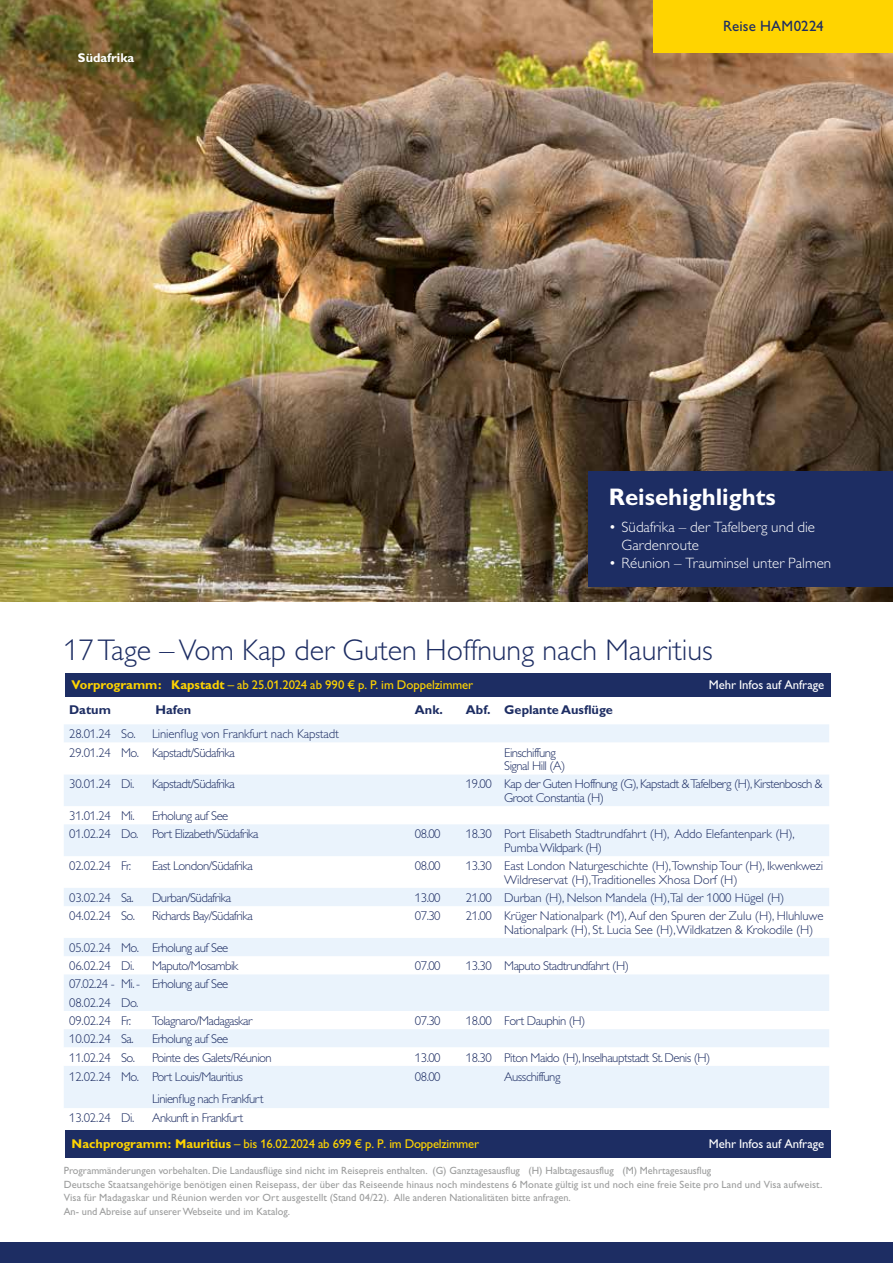
<style>
.page{position:relative;width:893px;height:1263px;background:#fff}
.page>*{position:absolute;margin:0;border:0;box-sizing:border-box;transform-origin:0 0}
.t1{font:300 30px "Gill Alt One";color:#1d2d63}
.t2{font:700 24px "Gill Alt One";color:#fff}
.t3{font:300 15px/18px "Gill Alt One";color:#fff}
.t4{font:15px "Gill Alt One";letter-spacing:.01em;color:#1d2d63}
.t5{font:300 12.75px/18.3px "Gill Alt One";letter-spacing:-.04em;color:#1d2d63}
.t6{font:300 12.75px/13.5px "Gill Alt One";letter-spacing:-.01em;color:#1d2d63}
.t7{font:12.75px "Gill Alt One";letter-spacing:-.01em;color:#ffd400}
.t8{font:12.75px "Gill Alt One";letter-spacing:-.01em;color:#fff}
.t9{font:700 12.75px "Gill Alt One";color:#1d2d63}
.t10{font:700 12.75px "Gill Alt One";color:#fff}
.t11{font:10.5px/13.5px "Gill Alt One";color:#9c9d9d}
.s1{font-weight:700}
</style>
<div class="page">
<div style="left:0;top:1242px;width:893px;height:21px;background:#1d2d63"></div>
<img style="left:0;top:0;width:893px;height:602px">
<div style="left:64px;top:724px;width:765px;height:18px;background:#eaf3fc"></div>
<svg style="left:64px;top:775px;width:765px;height:333px;fill:#eaf3fc"></svg>
<div style="left:654px;top:0;width:239px;height:53px;background:#ffd400"></div>
<div style="left:588px;top:471px;width:305px;height:115px;background:#1d2d63"></div>
<div style="left:65px;top:1130px;width:766px;height:27px;background:#1d2d63"></div>
<div style="left:65px;top:673px;width:766px;height:23px;background:#1d2d63"></div>
<p class="t10" style="left:78px;top:50px;width:58px">Südafrika</p>
<p class="t4" style="left:723px;top:18px;width:102px">Reise HAM0224</p>
<h2 class="t2" style="left:609px;top:483px;width:168px">Reisehighlights</h2>
<p class="t3" style="left:622px;top:518px;width:195px;text-indent:-13px">• Südafrika – der Tafelberg und die<br>Gardenroute</p>
<p class="t3" style="left:609px;top:554px;width:224px">• Réunion – Trauminsel unter Palmen</p>
<h1 class="t1" style="left:64px;top:633px;width:651px">17 Tage – Vom Kap der Guten Hoffnung nach Mauritius</h1>
<p class="t7" style="left:72px;top:677px;width:403px"><span class="s1">Vorprogramm: Kapstadt</span> – ab 25.01.2024 ab 990 € p. P. im Doppelzimmer</p>
<p class="t8" style="left:709px;top:677px;width:117px">Mehr Infos auf Anfrage</p>
<p class="t9" style="left:69px;top:702px;width:43px">Datum</p>
<p class="t9" style="left:156px;top:702px;width:37px">Hafen</p>
<p class="t9" style="left:415px;top:702px;width:29px">Ank.</p>
<p class="t9" style="left:466px;top:702px;width:148px">Abf. Geplante Ausflüge</p>
<p class="t5" style="left:69px;top:725px;width:68px">28.01.24 So.</p>
<p class="t6" style="left:69px;top:725px;width:271px;line-height:18.3px;text-indent:83px">Linienflug von Frankfurt nach Kapstadt<br>29.01.24 Mo. Kapstadt/Südafrika</p>
<p class="t5" style="left:504px;top:746px;width:63px;line-height:13.5px">Einschiffung<br>Signal Hill (A)</p>
<p class="t5" style="left:69px;top:775px;width:67px">30.01.24 Di.</p>
<p class="t5" style="left:152px;top:775px;width:84px">Kapstadt/Südafrika</p>
<p class="t5" style="left:504px;top:777px;width:320px;line-height:13.5px;text-indent:-38px">19.00 Kap der Guten Hoffnung (G), Kapstadt &amp; Tafelberg (H), Kirstenbosch &amp;<br>Groot Constantia (H)</p>
<p class="t5" style="left:69px;top:807px;width:67px">31.01.24 Mi.</p>
<p class="t5" style="left:69px;top:807px;width:191px;text-indent:83px">Erholung auf See<br>01.02.24 Do. Port Elizabeth/Südafrika</p>
<p class="t5" style="left:415px;top:825px;width:27px">08.00</p>
<p class="t6" style="left:504px;top:827px;width:292px;text-indent:-38px">18.30 Port Elisabeth Stadtrundfahrt (H), Addo Elefantenpark (H),<br>Pumba Wildpark (H)</p>
<p class="t5" style="left:69px;top:857px;width:64px">02.02.24 Fr.</p>
<p class="t5" style="left:152px;top:857px;width:102px">East London/Südafrika</p>
<p class="t5" style="left:415px;top:857px;width:27px">08.00</p>
<p class="t6" style="left:504px;top:859px;width:320px;text-indent:-38px">13.30 East London Naturgeschichte (H),Township Tour (H), Ikwenkwezi<br>Wildreservat (H),Traditionelles Xhosa Dorf (H)</p>
<p class="t5" style="left:69px;top:888px;width:66px">03.02.24 Sa.</p>
<p class="t5" style="left:152px;top:888px;width:81px">Durban/Südafrika</p>
<p class="t5" style="left:415px;top:888px;width:27px">13.00</p>
<p class="t6" style="left:466px;top:891px;width:320px">21.00 Durban (H), Nelson Mandela (H),Tal der 1000 Hügel (H)</p>
<p class="t5" style="left:69px;top:907px;width:67px">04.02.24 So.</p>
<p class="t5" style="left:152px;top:907px;width:102px">Richards Bay/Südafrika</p>
<p class="t5" style="left:415px;top:907px;width:27px">07.30</p>
<p class="t6" style="left:504px;top:909px;width:321px;text-indent:-38px">21.00 Krüger Nationalpark (M), Auf den Spuren der Zulu (H), Hluhluwe<br>Nationalpark (H), St. Lucia See (H), Wildkatzen &amp; Krokodile (H)</p>
<p class="t5" style="left:69px;top:938px;width:161px">05.02.24 Mo. Erholung auf See<br>06.02.24 Di.</p>
<p class="t5" style="left:152px;top:957px;width:88px">Maputo/Mosambik</p>
<p class="t5" style="left:415px;top:957px;width:27px">07.00</p>
<p class="t5" style="left:466px;top:957px;width:164px">13.30 Maputo Stadtrundfahrt (H)</p>
<p class="t5" style="left:69px;top:975px;width:161px">07.02.24 - Mi. - Erholung auf See<br>08.02.24 Do.<br>09.02.24 Fr.</p>
<p class="t5" style="left:152px;top:1011px;width:102px">Tolagnaro/Madagaskar</p>
<p class="t5" style="left:415px;top:1011px;width:27px">07.30</p>
<p class="t5" style="left:466px;top:1011px;width:121px">18.00 Fort Dauphin (H)</p>
<p class="t5" style="left:69px;top:1030px;width:66px">10.02.24 Sa.</p>
<p class="t5" style="left:152px;top:1030px;width:78px">Erholung auf See</p>
<p class="t5" style="left:69px;top:1048px;width:67px">11.02.24 So.</p>
<p class="t5" style="left:152px;top:1048px;width:121px">Pointe des Galets/Réunion</p>
<p class="t5" style="left:415px;top:1048px;width:27px">13.00</p>
<p class="t5" style="left:466px;top:1048px;width:246px">18.30 Piton Maido (H), Inselhauptstadt St. Denis (H)</p>
<p class="t5" style="left:69px;top:1068px;width:175px">12.02.24 Mo. Port Louis/Mauritius</p>
<p class="t5" style="left:415px;top:1068px;width:27px">08.00</p>
<p class="t5" style="left:504px;top:1068px;width:58px">Ausschiffung</p>
<p class="t5" style="left:152px;top:1089px;width:113px">Linienflug nach Frankfurt</p>
<p class="t5" style="left:69px;top:1109px;width:67px">13.02.24 Di.</p>
<p class="t5" style="left:152px;top:1109px;width:93px">Ankunft in Frankfurt</p>
<p class="t7" style="left:72px;top:1136px;width:409px"><span class="s1">Nachprogramm: Mauritius</span> – bis 16.02.2024 ab 699 € p. P. im Doppelzimmer</p>
<p class="t8" style="left:709px;top:1136px;width:117px">Mehr Infos auf Anfrage</p>
<p class="t11" style="left:64px;top:1164px;width:760px">Programmänderungen vorbehalten. Die Landausflüge sind nicht im Reisepreis enthalten. (G) Ganztagesausflug (H) Halbtagesausflug (M) Mehrtagesausflug<br>Deutsche Staatsangehörige benötigen einen Reisepass, der über das Reiseende hinaus noch mindestens 6 Monate gültig ist und noch eine freie Seite pro Land und Visa aufweist.<br>Visa für Madagaskar und Réunion werden vor Ort ausgestellt (Stand 04/22). Alle anderen Nationalitäten bitte anfragen.<br>An- und Abreise auf unserer Webseite und im Katalog.</p>
</div>
